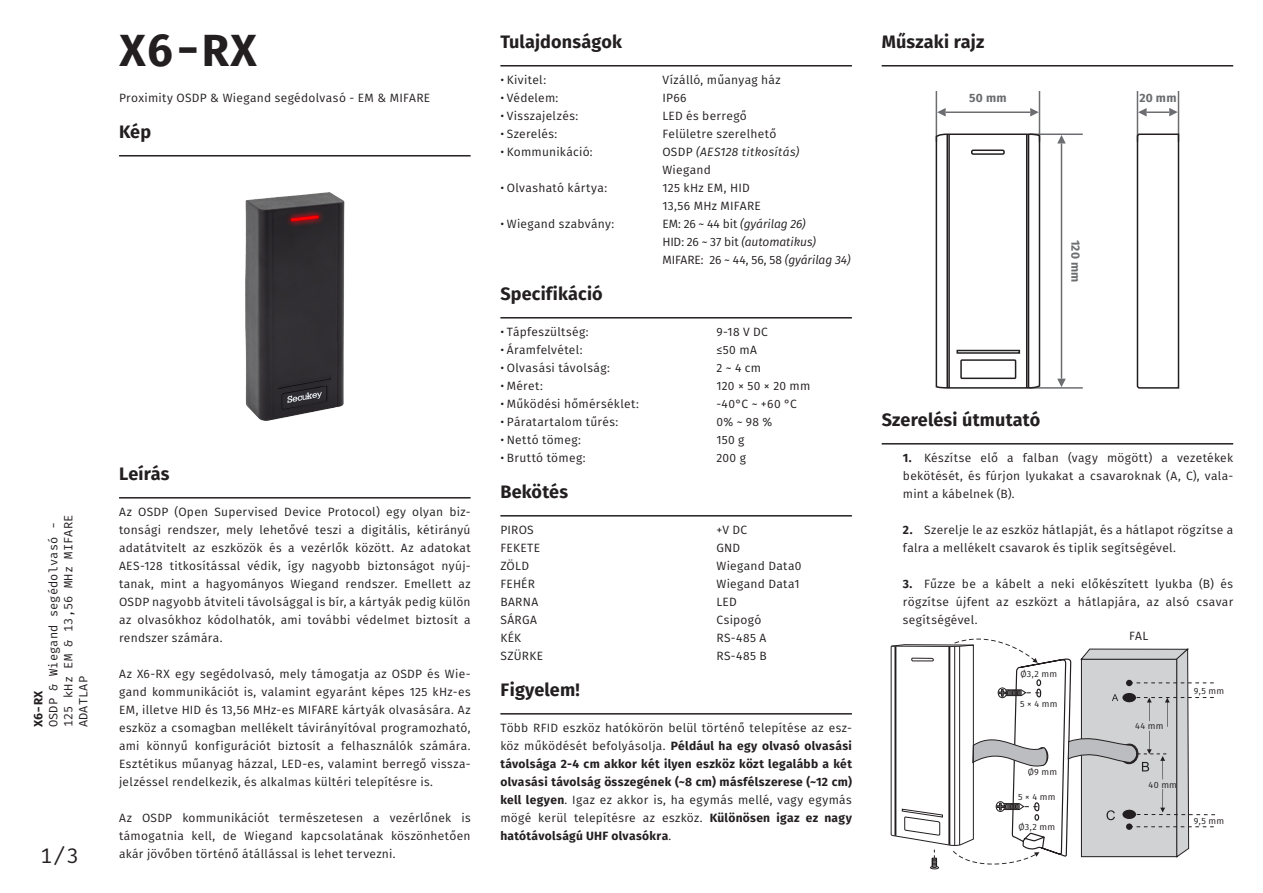
<style>
.page{position:relative;width:1263px;height:893px;background:#fff}
.page>*{position:absolute;margin:0;border:0;box-sizing:border-box;transform-origin:0 0}
.t1{font:700 45px "Fira Mono";color:#231f20}
.t2{font:21px "Fira Mono";color:#231f20}
.t3{font:700 18px "Fira Sans";letter-spacing:.01em;color:#231f20}
.t4{font:12px/18px "Fira Sans";letter-spacing:.025em;color:#231f20;text-align:justify}
.t5{font:700 12px/18px "Fira Sans";letter-spacing:.025em;color:#231f20;text-align:justify}
.t6{font:12px/18px "Fira Sans";letter-spacing:-.005em;color:#231f20}
.t7{font:12px/15px "Fira Mono";letter-spacing:.01em;color:#231f20}
.t8{font:italic 12px/18px "Fira Sans";letter-spacing:.03em;color:#231f20}
.t9{font:700 12px "Fira Sans";letter-spacing:.02em;color:#6c6d70}
.t10{font:700 12px "Fira Mono";color:#231f20}
.t11{font:9px "Fira Sans";letter-spacing:.025em;color:#231f20}
.s1{font-style:normal}
.s2{font-style:italic}
.s3{font-weight:400}
.s4{font-weight:700}
</style>
<div class="page">
<hr style="left:1029px;top:133px;width:54px;height:2px;background:#6c6d70">
<hr style="left:936px;top:91px;width:1px;height:51px;background:#6c6d70">
<hr style="left:1039px;top:91px;width:1px;height:51px;background:#6c6d70">
<hr style="left:1178px;top:91px;width:1px;height:51px;background:#6c6d70">
<hr style="left:1137px;top:91px;width:1px;height:51px;background:#6c6d70">
<hr style="left:1061px;top:144px;width:1px;height:235px;background:#6c6d70">
<hr style="left:946px;top:111px;width:84px;height:2px;background:#6c6d70">
<hr style="left:1146px;top:111px;width:23px;height:2px;background:#6c6d70">
<hr style="left:1029px;top:387px;width:54px;height:2px;background:#6c6d70">
<hr style="left:119px;top:155px;width:352px;height:2px;background:#231f20">
<hr style="left:119px;top:497px;width:352px;height:2px;background:#231f20">
<hr style="left:500px;top:65px;width:352px;height:2px;background:#231f20">
<hr style="left:500px;top:317px;width:352px;height:2px;background:#231f20">
<hr style="left:500px;top:515px;width:352px;height:2px;background:#231f20">
<hr style="left:882px;top:65px;width:351px;height:2px;background:#231f20">
<hr style="left:882px;top:443px;width:351px;height:2px;background:#231f20">
<hr style="left:500px;top:713px;width:352px;height:2px;background:#231f20">
<img style="left:245px;top:192px;width:100px;height:229px">
<svg style="left:935px;top:133px;width:106px;height:256px"></svg>
<div style="left:956px;top:350px;width:64px;height:4px;border:2px solid #231f20"></div>
<div style="left:960px;top:359px;width:56px;height:20px;border:2px solid #231f20"></div>
<svg style="left:1136px;top:133px;width:44px;height:256px"></svg>
<svg style="left:1057px;top:135px;width:9px;height:9px"></svg>
<svg style="left:937px;top:107px;width:9px;height:11px"></svg>
<svg style="left:1138px;top:107px;width:9px;height:11px"></svg>
<svg style="left:1029px;top:107px;width:10px;height:11px"></svg>
<svg style="left:1168px;top:107px;width:10px;height:11px"></svg>
<svg style="left:1057px;top:378px;width:9px;height:9px"></svg>
<svg style="left:890px;top:638px;width:325px;height:232px"></svg>
<p class="t7" style="left:47px;top:727px;width:214px;rotate:-90deg">OSDP &amp; Wiegand segédolvasó -<br>125 kHz EM &amp; 13,56 MHz MIFARE<br>ADATLAP</p>
<p class="t10" style="left:30px;top:727px;width:38px;rotate:-90deg">X6-RX</p>
<h2 class="t2" style="left:40px;top:841px;width:40px">1/3</h2>
<p class="t1" style="left:119px;top:19px;width:139px">X6-RX</p>
<p class="t4" style="left:119px;top:89px;width:313px">Proximity OSDP &amp; Wiegand segédolvasó - EM &amp; MIFARE</p>
<p class="t3" style="left:119px;top:116px;width:34px">Kép</p>
<p class="t3" style="left:119px;top:458px;width:52px">Leírás</p>
<p class="t4" style="left:119px;top:503px;width:353px">Az OSDP (Open Supervised Device Protocol) egy olyan biz&shy;tonsági rendszer, mely lehetővé teszi a digitális, kétirányú adatátvitelt az eszközök és a vezérlők között. Az adatokat AES-128 titkosítással védik, így nagyobb biztonságot nyúj&shy;tanak, mint a hagyományos Wiegand rendszer. Emellett az OSDP nagyobb átviteli távolsággal is bír, a kártyák pedig külön az olvasókhoz kódolhatók, ami további védelmet biztosít a rendszer számára.</p>
<p class="t4" style="left:119px;top:665px;width:353px">Az X6-RX egy segédolvasó, mely támogatja az OSDP és Wie&shy;gand kommunikációt is, valamint egyaránt képes 125 kHz-es EM, illetve HID és 13,56 MHz-es MIFARE kártyák olvasására. Az eszköz a csomagban mellékelt távirányítóval programozható, ami könnyű konfigurációt biztosít a felhasználók számára.<br>Esztétikus műanyag házzal, LED-es, valamint berregő vissza&shy;jelzéssel rendelkezik, és alkalmas kültéri telepítésre is.</p>
<p class="t4" style="left:119px;top:809px;width:353px">Az OSDP kommunikációt természetesen a vezérlőnek is támogatnia kell, de Wiegand kapcsolatának köszönhetően akár jövőben történő átállással is lehet tervezni.</p>
<p class="t3" style="left:500px;top:26px;width:123px">Tulajdonságok</p>
<p class="t4" style="left:500px;top:71px;width:47px">• Kivitel:</p>
<p class="t4" style="left:662px;top:71px;width:120px">Vízálló, műanyag ház</p>
<p class="t4" style="left:500px;top:89px;width:60px">• Védelem:</p>
<p class="t4" style="left:662px;top:89px;width:26px">IP66</p>
<p class="t4" style="left:500px;top:107px;width:79px">• Visszajelzés:</p>
<p class="t4" style="left:662px;top:107px;width:86px">LED és berregő</p>
<p class="t4" style="left:500px;top:125px;width:58px">• Szerelés:</p>
<p class="t4" style="left:662px;top:125px;width:115px">Felületre szerelhető</p>
<p class="t4" style="left:500px;top:143px;width:94px">• Kommunikáció:</p>
<p class="t8" style="left:662px;top:142px;width:138px"><span class="s1">OSDP</span> (AES128 titkosítás)<br><span class="s1">Wiegand</span></p>
<p class="t4" style="left:500px;top:179px;width:108px">• Olvasható kártya:</p>
<p class="t4" style="left:662px;top:179px;width:89px">125 kHz EM, HID</p>
<p class="t4" style="left:662px;top:197px;width:100px">13,56 MHz MIFARE</p>
<p class="t4" style="left:500px;top:215px;width:115px">• Wiegand szabvány:</p>
<p class="t6" style="left:662px;top:215px;width:190px">EM: 26 ~ 44 bit <span class="s2">(gyárilag 26)<br></span>HID: 26 ~ 37 bit <span class="s2">(automatikus)<br></span>MIFARE: 26 ~ 44, 56, 58 <span class="s2">(gyárilag 34)</span></p>
<p class="t3" style="left:500px;top:278px;width:104px">Specifikáció</p>
<p class="t4" style="left:500px;top:323px;width:90px">• Tápfeszültség:</p>
<p class="t4" style="left:716px;top:323px;width:53px">9-18 V DC</p>
<p class="t4" style="left:500px;top:341px;width:84px">• Áramfelvétel:</p>
<p class="t4" style="left:716px;top:341px;width:42px">≤50 mA</p>
<p class="t4" style="left:500px;top:359px;width:111px">• Olvasási távolság:</p>
<p class="t4" style="left:716px;top:359px;width:46px">2 ~ 4 cm</p>
<p class="t4" style="left:500px;top:377px;width:44px">• Méret:</p>
<p class="t4" style="left:716px;top:377px;width:95px">120 × 50 × 20 mm</p>
<p class="t4" style="left:500px;top:395px;width:140px">• Működési hőmérséklet:</p>
<p class="t4" style="left:716px;top:395px;width:82px">-40°C ~ +60 °C</p>
<p class="t4" style="left:500px;top:413px;width:119px">• Páratartalom tűrés:</p>
<p class="t4" style="left:716px;top:413px;width:57px">0% ~ 98 %</p>
<p class="t4" style="left:500px;top:431px;width:82px">• Nettó tömeg:</p>
<p class="t4" style="left:716px;top:431px;width:30px">150 g</p>
<p class="t4" style="left:500px;top:449px;width:87px">• Bruttó tömeg:</p>
<p class="t4" style="left:716px;top:449px;width:31px">200 g</p>
<p class="t3" style="left:500px;top:476px;width:69px">Bekötés</p>
<p class="t4" style="left:500px;top:521px;width:35px">PIROS</p>
<p class="t4" style="left:716px;top:521px;width:32px">+V DC</p>
<p class="t4" style="left:500px;top:539px;width:41px">FEKETE</p>
<p class="t4" style="left:716px;top:539px;width:25px">GND</p>
<p class="t4" style="left:500px;top:557px;width:30px">ZÖLD</p>
<p class="t4" style="left:716px;top:557px;width:87px">Wiegand Data0</p>
<p class="t4" style="left:500px;top:575px;width:36px">FEHÉR</p>
<p class="t4" style="left:716px;top:575px;width:85px">Wiegand Data1</p>
<p class="t4" style="left:500px;top:593px;width:39px">BARNA</p>
<p class="t4" style="left:716px;top:593px;width:22px">LED</p>
<p class="t4" style="left:500px;top:611px;width:38px">SÁRGA</p>
<p class="t4" style="left:716px;top:611px;width:47px">Csipogó</p>
<p class="t4" style="left:500px;top:629px;width:22px">KÉK</p>
<p class="t4" style="left:716px;top:629px;width:52px">RS-485 A</p>
<p class="t4" style="left:500px;top:647px;width:44px">SZÜRKE</p>
<p class="t4" style="left:716px;top:647px;width:52px">RS-485 B</p>
<p class="t3" style="left:500px;top:674px;width:81px">Figyelem!</p>
<p class="t5" style="left:500px;top:718px;width:353px"><span class="s3">Több RFID eszköz hatókörön belül történő telepítése az esz&shy;köz működését befolyásolja.</span> Például ha egy olvasó olvasási távolsága 2-4 cm akkor két ilyen eszköz közt legalább a két olvasási távolság összegének (~8 cm) másfélszerese (~12 cm) kell legyen<span class="s3">. Igaz ez akkor is, ha egymás mellé, vagy egymás mögé kerül telepítésre az eszköz.</span> Különösen igaz ez nagy hatótávolságú UHF olvasókra<span class="s3">.</span></p>
<p class="t3" style="left:882px;top:26px;width:104px">Műszaki rajz</p>
<p class="t9" style="left:969px;top:88px;width:39px">50 mm</p>
<p class="t9" style="left:1086px;top:240px;width:44px;rotate:90deg">120 mm</p>
<p class="t3" style="left:882px;top:404px;width:160px">Szerelési útmutató</p>
<p class="t9" style="left:1139px;top:88px;width:39px">20 mm</p>
<p class="t4" style="left:903px;top:449px;width:332px"><span class="s4">1.</span> Készítse elő a falban (vagy mögött) a vezetékek bekötését, és fúrjon lyukakat a csavaroknak (A, C), vala&shy;mint a kábelnek (B).</p>
<p class="t4" style="left:903px;top:521px;width:332px"><span class="s4">2.</span> Szerelje le az eszköz hátlapját, és a hátlapot rögzítse a falra a mellékelt csavarok és tiplik segítségével.</p>
<p class="t4" style="left:903px;top:575px;width:332px"><span class="s4">3.</span> Fűzze be a kábelt a neki előkészített lyukba (B) és rögzítse újfent az eszközt a hátlapjára, az alsó csavar segítségével.</p>
<p class="t11" style="left:1020px;top:668px;width:38px">Ø3,2 mm</p>
<p class="t11" style="left:1020px;top:697px;width:39px">5 × 4 mm</p>
<p class="t11" style="left:1028px;top:765px;width:31px">Ø9 mm</p>
<p class="t11" style="left:1018px;top:791px;width:39px">5 × 4 mm</p>
<p class="t11" style="left:1018px;top:820px;width:38px">Ø3,2 mm</p>
<p class="t4" style="left:1129px;top:627px;width:21px">FAL</p>
<p class="t11" style="left:1135px;top:720px;width:30px">44 mm</p>
<p class="t11" style="left:1194px;top:684px;width:32px">9,5 mm</p>
<p class="t11" style="left:1148px;top:778px;width:30px">40 mm</p>
<p class="t11" style="left:1194px;top:815px;width:32px">9,5 mm</p>
</div>
